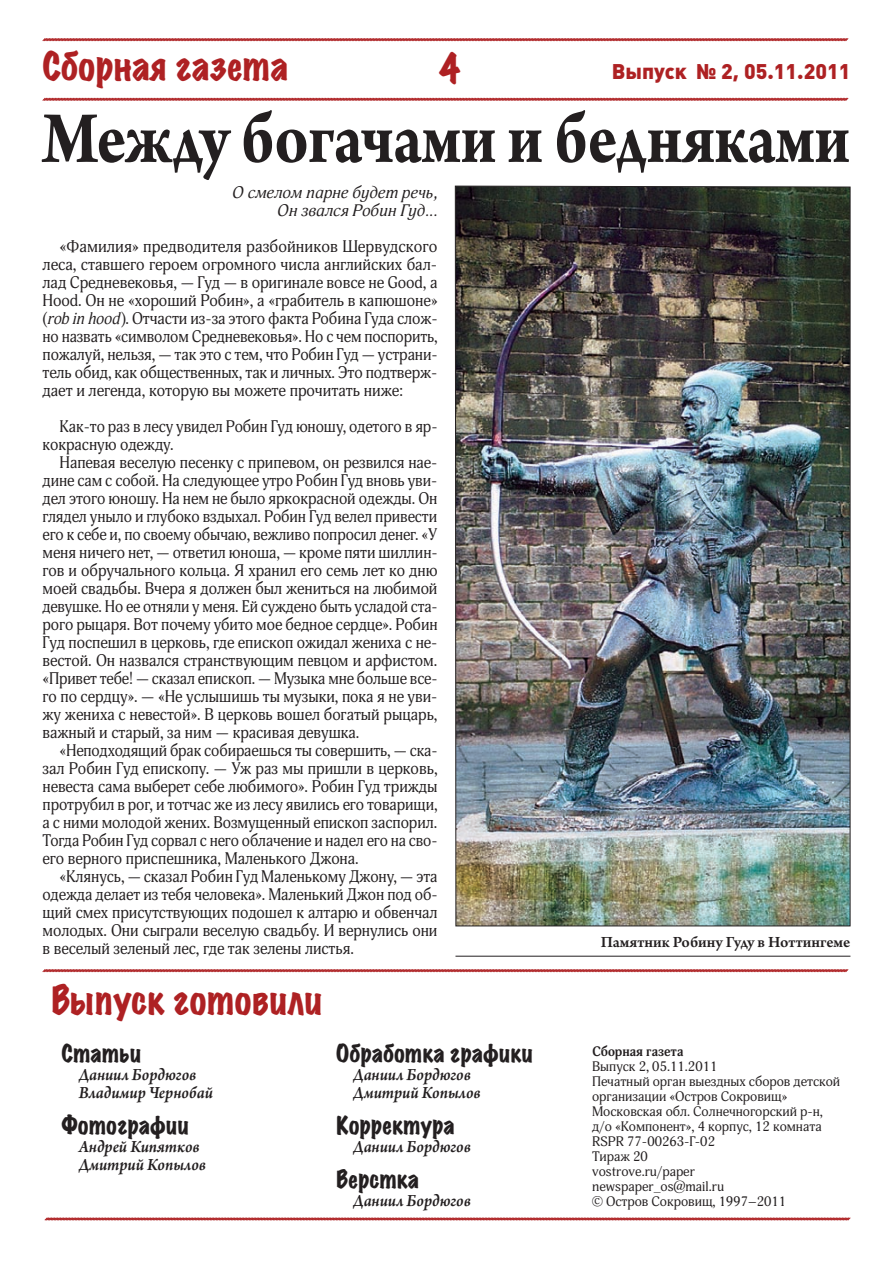
<style>
.page{position:relative;width:893px;height:1263px;background:#fff}
.page>*{position:absolute;margin:0;border:0;box-sizing:border-box;transform-origin:0 0}
.t1{font:700 78px "Arno Pro";letter-spacing:-.005em;color:#231f20;scale:.85 1}
.t2{font:expanded 35.85px "Marker Felt";color:#ae2123;scale:.94 1}
.t3{font:expanded 35.85px "Marker Felt";color:#ae2123;scale:.87 1}
.t4{font:expanded 22.5px "Marker Felt";color:#231f20;scale:.94 1}
.t5{font:900 21px "Plumb";color:#ae2123}
.t6{font:italic 600 18px/18px "Arno Pro";letter-spacing:-.005em;color:#231f20;scale:.94 1}
.t7{font:16.5px/18px "Adonis";color:#231f20;text-align:justify;scale:.95 1}
.t8{font:16.5px/18px "Adonis";color:#231f20;text-align:justify}
.t9{font:16.5px/18px "Adonis";color:#231f20;scale:.94 1}
.t10{font:italic 16.5px/18px "Adonis";color:#231f20;text-align:right}
.t11{font:600 16.5px "Arno Pro";color:#231f20}
.t12{font:13.5px/15px "Adonis";color:#231f20}
.t13{font:700 13.5px "Adonis";color:#231f20}
.s1{font-style:italic}
</style>
<div class="page">
<svg style="left:42px;top:38px;width:807px;height:4px;background:#cc7677"></svg>
<svg style="left:42px;top:969px;width:807px;height:4px;background:#cc7677"></svg>
<svg style="left:44px;top:1217px;width:807px;height:4px;background:#cc7677"></svg>
<hr style="left:455px;top:956px;width:395px;height:1px;background:#231f20">
<img style="left:455px;top:185px;width:396px;height:742px">
<svg style="left:42px;top:97px;width:807px;height:4px;background:#cc7677"></svg>
<h2 class="t2" style="left:43px;top:39px;width:263px">Сборная газета</h2>
<h2 class="t3" style="left:439px;top:42px;width:25px">4</h2>
<p class="t5" style="left:612px;top:59px;width:240px">Выпуск № 2, 05.11.2011</p>
<h1 class="t1" style="left:43px;top:93px;width:951px">Между богачами и бедняками</h1>
<p class="t10" style="left:232px;top:184px;width:207px">О смелом парне будет речь,<br>Он звался Робин Гуд...</p>
<p class="t8" style="left:43px;top:238px;width:397px;text-indent:17px">«Фамилия» предводителя разбойников Шервудского леса, ставшего героем огромного числа английских бал&shy;лад Средневековья, — Гуд — в оригинале вовсе не Good, a Hood. Он не «хороший Робин», а «грабитель в капюшоне» (<span class="s1">rob in hood</span>). Отчасти из-за этого факта Робина Гуда слож&shy;но назвать «символом Средневековья». Но с чем поспорить, пожалуй, нельзя, — так это с тем, что Робин Гуд — устрани&shy;тель обид, как общественных, так и личных. Это подтверж&shy;дает и легенда, которую вы можете прочитать ниже:</p>
<p class="t9" style="left:43px;top:418px;width:422px;text-indent:17px">Как-то раз в лесу увидел Робин Гуд юношу, одетого в яр&shy;кокрасную одежду.</p>
<p class="t7" style="left:43px;top:454px;width:417px;text-indent:17px">Напевая веселую песенку с припевом, он резвился нае&shy;дине сам с собой. На следующее утро Робин Гуд вновь уви&shy;дел этого юношу. На нем не было яркокрасной одежды. Он глядел уныло и глубоко вздыхал. Робин Гуд велел привести его к себе и, по своему обычаю, вежливо попросил денег. «У меня ничего нет, — ответил юноша, — кроме пяти шиллин&shy;гов и обручального кольца. Я хранил его семь лет ко дню моей свадьбы. Вчера я должен был жениться на любимой девушке. Но ее отняли у меня. Ей суждено быть усладой ста&shy;рого рыцаря. Вот почему убито мое бедное сердце». Робин Гуд поспешил в церковь, где епископ ожидал жениха с не&shy;вестой. Он назвался странствующим певцом и арфистом. «Привет тебе! — сказал епископ. — Музыка мне больше все&shy;го по сердцу». — «Не услышишь ты музыки, пока я не уви&shy;жу жениха с невестой». В церковь вошел богатый рыцарь, важный и старый, за ним — красивая девушка.</p>
<p class="t9" style="left:43px;top:742px;width:422px;text-align:justify;text-indent:17px">«Неподходящий брак собираешься ты совершить, — ска&shy;зал Робин Гуд епископу. — Уж раз мы пришли в церковь, невеста сама выберет себе любимого». Робин Гуд трижды протрубил в рог, и тотчас же из лесу явились его товарищи, а с ними молодой жених. Возмущенный епископ заспорил.<br>Тогда Робин Гуд сорвал с него облачение и надел его на сво&shy;его верного приспешника, Маленького Джона.</p>
<p class="t7" style="left:43px;top:868px;width:417px;text-indent:17px">«Клянусь, — сказал Робин Гуд Маленькому Джону, — эта одежда делает из тебя человека». Маленький Джон под об&shy;щий смех присутствующих подошел к алтарю и обвенчал молодых. Они сыграли веселую свадьбу. И вернулись они в веселый зеленый лес, где так зелены листья.</p>
<h2 class="t2" style="left:51px;top:974px;width:291px">Выпуск готовили</h2>
<h3 class="t4" style="left:62px;top:1037px;width:86px">Статьи</h3>
<p class="t6" style="left:79px;top:1066px;width:144px">Даниил Бордюгов<br>Владимир Чернобай</p>
<h3 class="t4" style="left:62px;top:1109px;width:137px">Фотографии</h3>
<p class="t6" style="left:79px;top:1138px;width:137px">Андрей Кипятков<br>Дмитрий Копылов</p>
<h3 class="t4" style="left:336px;top:1037px;width:211px">Обработка графики</h3>
<p class="t6" style="left:353px;top:1066px;width:137px">Даниил Бордюгов<br>Дмитрий Копылов</p>
<h3 class="t4" style="left:336px;top:1109px;width:128px">Корректура</h3>
<p class="t6" style="left:353px;top:1138px;width:127px">Даниил Бордюгов</p>
<h3 class="t4" style="left:336px;top:1163px;width:90px">Верстка</h3>
<p class="t6" style="left:353px;top:1192px;width:127px">Даниил Бордюгов</p>
<p class="t11" style="left:601px;top:933px;width:251px">Памятник Робину Гуду в Ноттингеме</p>
<p class="t13" style="left:592px;top:1044px;width:93px">Сборная газета</p>
<p class="t12" style="left:592px;top:1059px;width:250px">Выпуск 2, 05.11.2011<br>Печатный орган выездных сборов детской организации «Остров Сокровищ»<br>Московская обл. Солнечногорский р-н, д/о «Компонент», 4 корпус, 12 комната<br>RSPR 77-00263-Г-02<br>Тираж 20<br>vostrove.ru/paper<br>newspaper_os@mail.ru<br>© Остров Сокровищ, 1997–2011</p>
</div>
